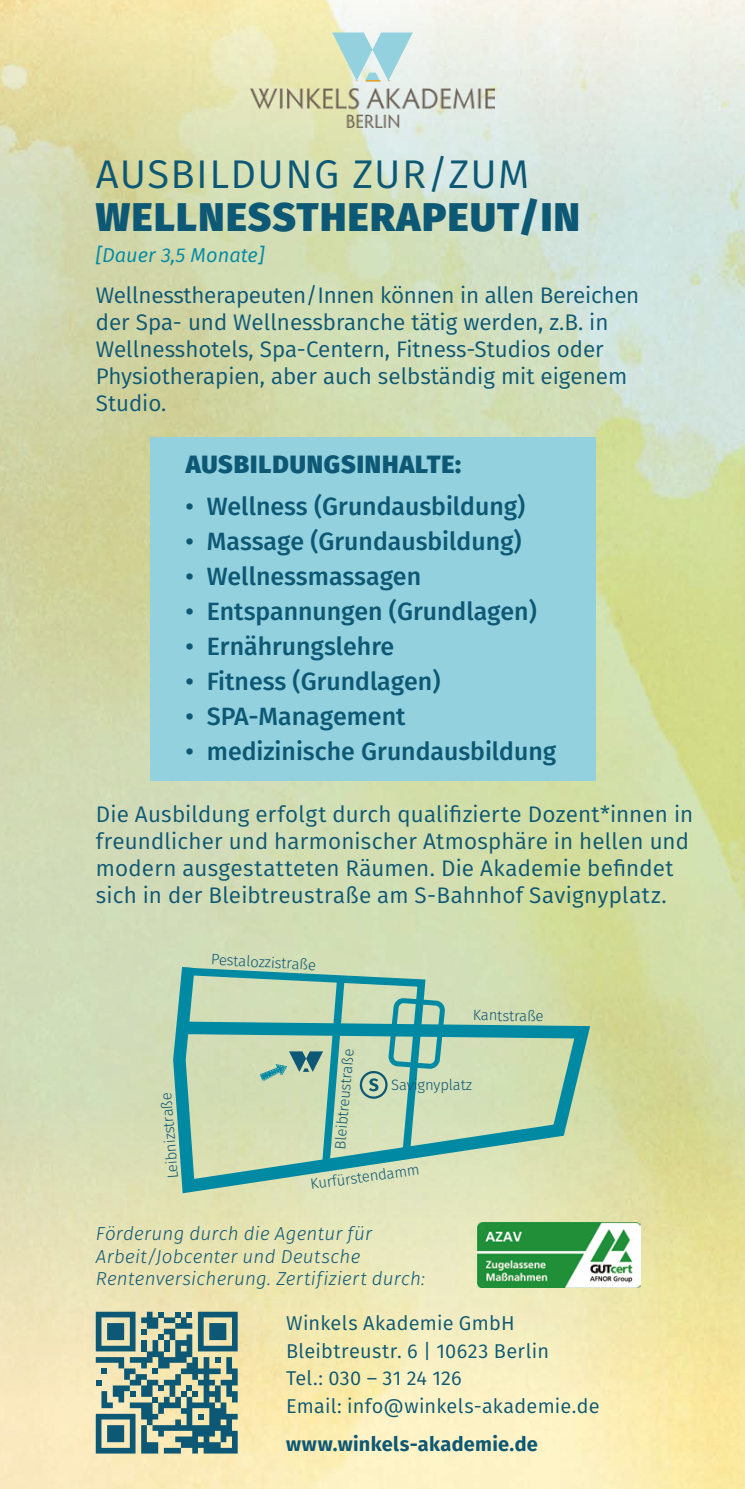
<style>
.page{position:relative;width:745px;height:1489px;background:#fff}
.page>*{position:absolute;margin:0;border:0;box-sizing:border-box;transform-origin:0 0}
.t1{font:800 40px "Fira Sans";letter-spacing:.035em;color:#0d5874}
.t2{font:40px "Fira Sans";letter-spacing:.035em;color:#0d5874}
.t3{font:500 25px "Fira Sans";color:#0d5874}
.t4{font:800 25px "Fira Sans";letter-spacing:.035em;color:#0d5874}
.t5{font:22.5px/27px "Fira Sans";color:#0d5874}
.t6{font:20px/27.5px "Fira Sans";letter-spacing:.015em;color:#0d5874}
.t7{font:700 20px "Fira Sans";letter-spacing:.015em;color:#0d5874}
.t8{font:italic 20px "Fira Sans";color:#0089a3}
.t9{font:italic 300 18.75px/22.5px "Fira Sans";letter-spacing:.015em;color:#0d5874}
.t10{font:300 15px "Fira Sans";letter-spacing:-.01em;color:#0d5874}
.s1{font-style:inherit}
</style>
<div class="page">
<img style="left:0;top:0;width:744px;height:1488px">
<svg style="left:167px;top:960px;width:430px;height:240px;background:#bad4b0"></svg>
<svg style="left:429px;top:997px;width:16px;height:71px"></svg>
<svg style="left:259px;top:1163px;width:89px;height:9px"></svg>
<svg style="left:180px;top:963px;width:249px;height:200px;background:#a3cab0"></svg>
<div style="left:359px;top:1070px;width:28px;height:28px;border:2px solid #0d5874;border-radius:50%"></div>
<svg style="left:368px;top:1078px;width:10px;height:13px"></svg>
<div style="left:149px;top:437px;width:446px;height:343px;background:#93d1df"></div>
<svg style="left:332px;top:33px;width:80px;height:48px;background:#badedb"></svg>
<img style="left:250px;top:81px;width:244px;height:46px">
<svg style="left:96px;top:1311px;width:141px;height:142px;background:#7c9c92"></svg>
<img style="left:477px;top:1222px;width:163px;height:65px">
<h1 class="t2" style="left:96px;top:144px;width:434px">AUSBILDUNG ZUR/ZUM</h1>
<h1 class="t1" style="left:96px;top:181px;width:485px">WELLNESSTHERAPEUT/IN</h1>
<p class="t8" style="left:96px;top:240px;width:170px"><span class="s1">[</span>Dauer 3,5 Monate<span class="s1">]</span></p>
<p class="t5" style="left:96px;top:281px;width:544px">Wellnesstherapeuten/Innen können in allen Bereichen der Spa- und Wellnessbranche tätig werden, z.B. in Wellnesshotels, Spa-Centern, Fitness-Studios oder Physiotherapien, aber auch selbständig mit eigenem Studio.</p>
<p class="t4" style="left:185px;top:442px;width:277px">AUSBILDUNGSINHALTE:</p>
<p class="t3" style="left:185px;top:486px;width:341px">• Wellness (Grundausbildung)</p>
<p class="t3" style="left:185px;top:521px;width:337px">• Massage (Grundausbildung)</p>
<p class="t3" style="left:185px;top:556px;width:237px">• Wellnessmassagen</p>
<p class="t3" style="left:185px;top:591px;width:352px">• Entspannungen (Grundlagen)</p>
<p class="t3" style="left:185px;top:626px;width:210px">• Ernährungslehre</p>
<p class="t3" style="left:185px;top:661px;width:256px">• Fitness (Grundlagen)</p>
<p class="t3" style="left:185px;top:696px;width:221px">• SPA-Management</p>
<p class="t3" style="left:185px;top:731px;width:372px">• medizinische Grundausbildung</p>
<p class="t5" style="left:96px;top:799px;width:598px">Die Ausbildung erfolgt durch qualifizierte Dozent*innen in freundlicher und harmonischer Atmosphäre in hellen und modern ausgestatteten Räumen. Die Akademie befindet sich in der Bleibtreustraße am S-Bahnhof Savignyplatz.</p>
<p class="t10" style="left:162px;top:1179px;width:88px;rotate:-95deg">Leibnizstraße</p>
<p class="t10" style="left:211px;top:948px;width:107px;rotate:3deg">Pestalozzistraße</p>
<p class="t10" style="left:329px;top:1148px;width:102px;rotate:-85deg">Bleibtreustraße</p>
<p class="t10" style="left:473px;top:1004px;width:72px;rotate:1deg">Kantstraße</p>
<p class="t10" style="left:391px;top:1074px;width:82px">Savignyplatz</p>
<p class="t10" style="left:309px;top:1173px;width:111px;rotate:-8deg">Kurfürstendamm</p>
<p class="t9" style="left:96px;top:1222px;width:330px">Förderung durch die Agentur für<br>Arbeit/Jobcenter und Deutsche<br>Rentenversicherung. Zertifiziert durch:</p>
<p class="t6" style="left:286px;top:1309px;width:315px">Winkels Akademie GmbH<br>Bleibtreustr. 6 | 10623 Berlin<br>Tel.: 030 – 31 24 126<br>Email: info@winkels-akademie.de</p>
<p class="t7" style="left:286px;top:1427px;width:253px">www.winkels-akademie.de</p>
</div>
